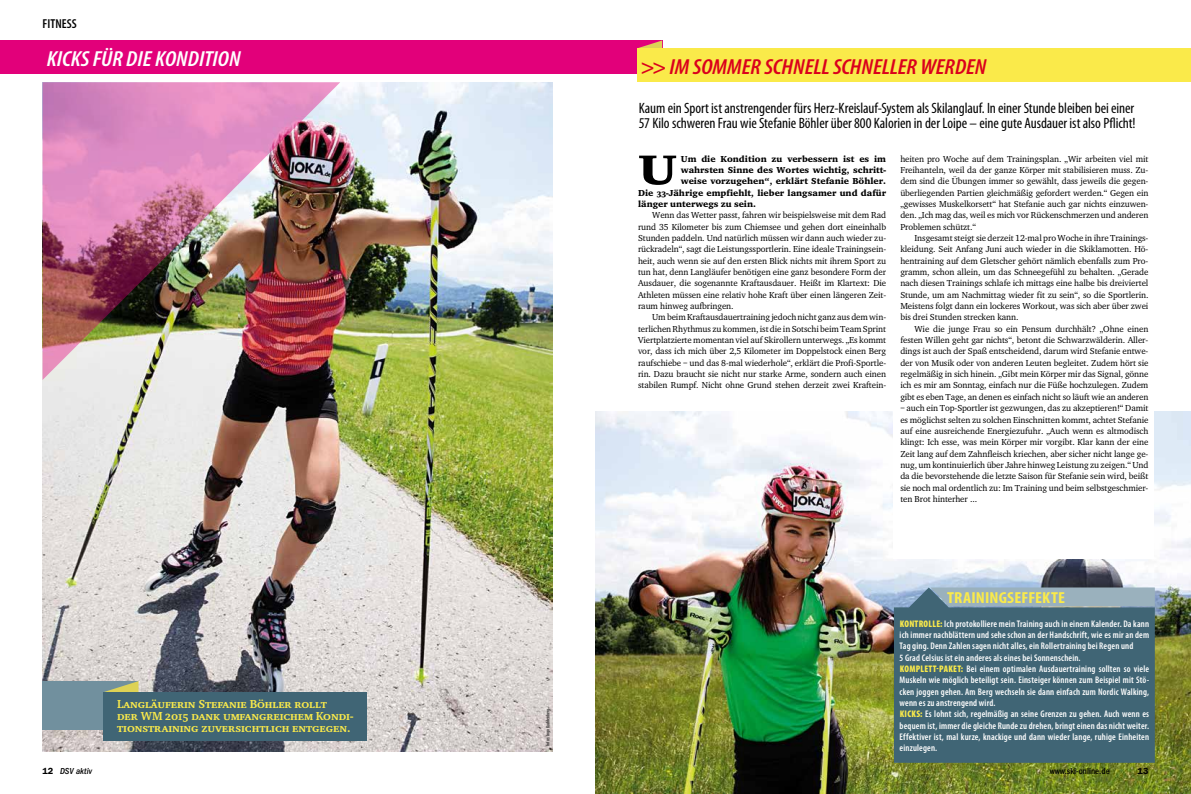
<style>
.page{position:relative;width:1191px;height:794px;background:#fff}
.page>*{position:absolute;margin:0;border:0;box-sizing:border-box;transform-origin:0 0}
.t1{font:43px "Charter EFOP Black Os F";color:#000;scale:1.2 1}
.t2{font:italic 600 condensed 21.8px "Myriad Pro";letter-spacing:-.005em;color:#da001c;scale:1.1 1}
.t3{font:italic 600 condensed 21.8px "Myriad Pro";color:#fff;scale:1.1 1}
.t4{font:700 condensed 16px "Myriad Pro";letter-spacing:.01em;color:#faea4a;scale:1.1 1}
.t5{font:condensed 15px/15px "Myriad Pro";letter-spacing:-.005em;color:#000}
.t6{font:600 condensed 13px "Myriad Pro";letter-spacing:.005em;color:#000}
.t7{font:12px/12px "Charter EFOP Bold SC";letter-spacing:-.01em;color:#faea4a}
.t8{font:600 condensed 9.6px/11.3px "Myriad Pro";letter-spacing:.02em;color:#fff}
.t9{font:9px/11.3px "Charter EFOP";letter-spacing:-.01em;color:#000;text-align:justify}
.t10{font:9px "Charter EFOP Black Os F";color:#000}
.t11{font:500 condensed 9px "ITC Franklin Gothic Std";color:#000}
.t12{font:italic 500 condensed 9px "ITC Franklin Gothic Std";color:#000}
.t13{font:600 9px "ITC Franklin Gothic Std";color:#000}
.t14{font:condensed 5px "Myriad Pro";letter-spacing:.01em;color:#000}
.s1{font-weight:900;color:#faea4a}
.s2{font-weight:600;font-style:normal;font-stretch:normal}
</style>
<div class="page">
<img style="left:595px;top:411px;width:596px;height:383px">
<div style="left:893px;top:150px;width:261px;height:408px;background:#fff"></div>
<img style="left:43px;top:82px;width:510px;height:669px">
<div style="left:0;top:40px;width:662px;height:34px;background:#e2007a"></div>
<svg style="left:638px;top:40px;width:24px;height:8px"></svg>
<div style="left:637px;top:48px;width:554px;height:34px;background:#faea4a"></div>
<div style="left:43px;top:681px;width:95px;height:49px;background:#71909e"></div>
<svg style="left:104px;top:681px;width:34px;height:11px"></svg>
<div style="left:103px;top:692px;width:264px;height:49px;background:#406575"></div>
<div style="left:894px;top:587px;width:260px;height:176px;background:#406575"></div>
<svg style="left:930px;top:587px;width:224px;height:19px;background:#96adb9"></svg>
<img style="left:43px;top:82px;width:297px;height:298px">
<h3 class="t6" style="left:43px;top:16px;width:36px">FITNESS</h3>
<h2 class="t3" style="left:47px;top:46px;width:177px">KICKS FÜR DIE KONDITION</h2>
<h3 class="t7" style="left:117px;top:697px;width:238px">Langläuferin Stefanie Böhler rollt<br>der WM 2015 dank umfangreichem Kondi&shy;tionstraining zuversichtlich entgegen.</h3>
<p class="t14" style="left:545px;top:746px;width:39px;rotate:-90deg">Fotos: Ingo Boddenberg</p>
<h2 class="t2" style="left:640px;top:54px;width:316px">&gt;&gt; IM SOMMER SCHNELL SCHNELLER WERDEN</h2>
<h3 class="t5" style="left:639px;top:100px;width:498px">Kaum ein Sport ist anstrengender fürs Herz-Kreislauf-System als Skilanglauf. In einer Stunde bleiben bei einer<br>57 Kilo schweren Frau wie Stefanie Böhler über 800 Kalorien in der Loipe – eine gute Ausdauer ist also Pflicht!</h3>
<p class="t9" style="left:900px;top:153px;width:250px">heiten pro Woche auf dem Trainingsplan. „Wir arbeiten viel mit Freihanteln, weil da der ganze Körper mit stabilisieren muss. Zu&shy;dem sind die Übungen immer so gewählt, dass jeweils die gegen&shy;überliegenden Partien gleichmäßig gefordert werden.“ Gegen ein „gewisses Muskelkorsett“ hat Stefanie auch gar nichts einzuwen&shy;den. „Ich mag das, weil es mich vor Rückenschmerzen und anderen Problemen schützt.“</p>
<p class="t9" style="left:900px;top:232px;width:250px;text-indent:14px">Insgesamt steigt sie derzeit 12-mal pro Woche in ihre Trainings&shy;kleidung. Seit Anfang Juni auch wieder in die Skiklamotten. Hö&shy;hentraining auf dem Gletscher gehört nämlich ebenfalls zum Pro&shy;gramm, schon allein, um das Schneegefühl zu behalten. „Gerade nach diesen Trainings schlafe ich mittags eine halbe bis dreiviertel Stunde, um am Nachmittag wieder fit zu sein“, so die Sportlerin.<br>Meistens folgt dann ein lockeres Workout, was sich aber über zwei bis drei Stunden strecken kann.</p>
<p class="t9" style="left:900px;top:323px;width:250px;text-indent:14px">Wie die junge Frau so ein Pensum durchhält? „Ohne einen festen Willen geht gar nichts“, betont die Schwarzwälderin. Aller&shy;dings ist auch der Spaß entscheidend, darum wird Stefanie entwe&shy;der von Musik oder von anderen Leuten begleitet. Zudem hört sie regelmäßig in sich hinein. „Gibt mein Körper mir das Signal, gönne ich es mir am Sonntag, einfach nur die Füße hochzulegen. Zudem gibt es eben Tage, an denen es einfach nicht so läuft wie an anderen</p>
<p class="t9" style="left:900px;top:402px;width:250px">– auch ein Top-Sportler ist gezwungen, das zu akzeptieren!“ Damit es möglichst selten zu solchen Einschnitten kommt, achtet Stefanie auf eine ausreichende Energiezufuhr. „Auch wenn es altmodisch klingt: Ich esse, was mein Körper mir vorgibt. Klar kann der eine Zeit lang auf dem Zahnfleisch kriechen, aber sicher nicht lange ge&shy;nug, um kontinuierlich über Jahre hinweg Leistung zu zeigen.“ Und da die bevorstehende die letzte Saison für Stefanie sein wird, beißt sie noch mal ordentlich zu: Im Training und beim selbstgeschmier&shy;ten Brot hinterher ...</p>
<h1 class="t1" style="left:638px;top:143px;width:34px">U</h1>
<p class="t10" style="left:681px;top:153px;width:207px">Um die Kondition zu verbessern ist es im</p>
<p class="t10" style="left:681px;top:164px;width:207px">wahrsten Sinne des Wortes wichtig, schritt-</p>
<p class="t10" style="left:681px;top:176px;width:207px">weise vorzugehen“, erklärt Stefanie Böhler.</p>
<p class="t10" style="left:638px;top:187px;width:250px">Die 33-Jährige empfiehlt, lieber langsamer und dafür</p>
<p class="t10" style="left:638px;top:198px;width:119px">länger unterwegs zu sein.</p>
<p class="t9" style="left:638px;top:209px;width:250px;text-indent:14px">Wenn das Wetter passt, fahren wir beispielsweise mit dem Rad rund 35 Kilometer bis zum Chiemsee und gehen dort eineinhalb Stunden paddeln. Und natürlich müssen wir dann auch wieder zu&shy;rückradeln“, sagt die Leistungssportlerin. Eine ideale Trainingsein&shy;heit, auch wenn sie auf den ersten Blick nichts mit ihrem Sport zu tun hat, denn Langläufer benötigen eine ganz besondere Form der Ausdauer, die sogenannte Kraftausdauer. Heißt im Klartext: Die Athleten müssen eine relativ hohe Kraft über einen längeren Zeit&shy;raum hinweg aufbringen.</p>
<p class="t9" style="left:638px;top:311px;width:250px;text-indent:14px">Um beim Kraftausdauertraining jedoch nicht ganz aus dem win&shy;terlichen Rhythmus zu kommen, ist die in Sotschi beim Team Sprint Viertplatzierte momentan viel auf Skirollern unterwegs. „Es kommt vor, dass ich mich über 2,5 Kilometer im Doppelstock einen Berg raufschiebe – und das 8-mal wiederhole“, erklärt die Profi-Sportle&shy;rin. Dazu braucht sie nicht nur starke Arme, sondern auch einen stabilen Rumpf. Nicht ohne Grund stehen derzeit zwei Kraftein-</p>
<h3 class="t4" style="left:947px;top:588px;width:109px">TRAININGSEFFEKTE</h3>
<p class="t8" style="left:899px;top:617px;width:251px"><span class="s1">KONTROLLE:</span> Ich protokolliere mein Training auch in einem Kalender. Da kann ich immer nachblättern und sehe schon an der Handschrift, wie es mir an dem Tag ging. Denn Zahlen sagen nicht alles, ein Rollertraining bei Regen und<br>5 Grad Celsius ist ein anderes als eines bei Sonnenschein.<br><span class="s1">KOMPLETT-PAKET:</span> Bei einem optimalen Ausdauertraining sollten so viele Muskeln wie möglich beteiligt sein. Einsteiger können zum Beispiel mit Stö&shy;cken joggen gehen. Am Berg wechseln sie dann einfach zum Nordic Walking, wenn es zu anstrengend wird.<br><span class="s1">KICKS:</span> Es lohnt sich, regelmäßig an seine Grenzen zu gehen. Auch wenn es bequem ist, immer die gleiche Runde zu drehen, bringt einen das nicht weiter.<br>Effektiver ist, mal kurze, knackige und dann wieder lange, ruhige Einheiten einzulegen.</p>
<p class="t12" style="left:43px;top:766px;width:51px"><span class="s2">12</span> DSV aktiv</p>
<p class="t11" style="left:1049px;top:766px;width:61px">www.ski-online.de</p>
<p class="t13" style="left:1137px;top:765px;width:12px">13</p>
</div>
